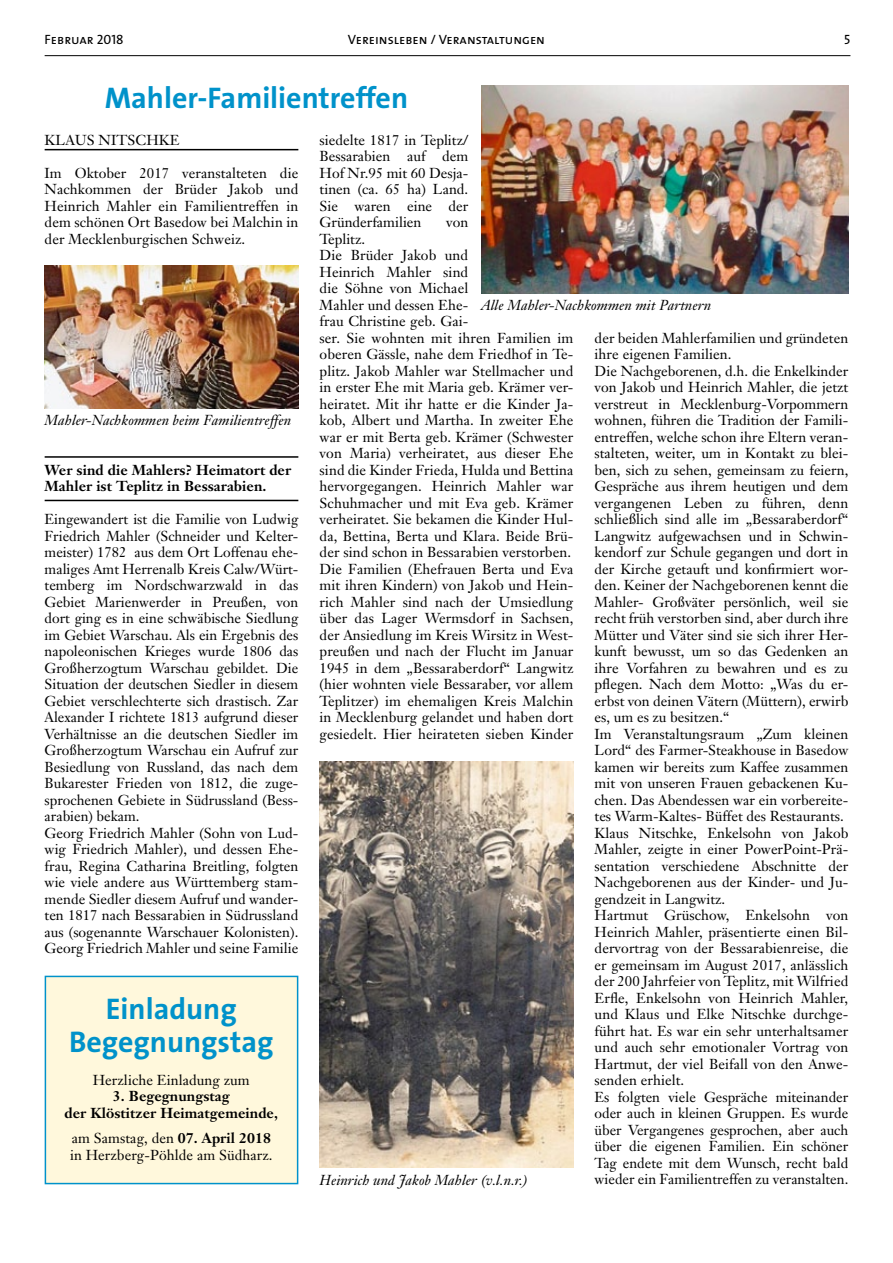
<style>
.page{position:relative;width:893px;height:1263px;background:#fff}
.page>*{position:absolute;margin:0;border:0;box-sizing:border-box;transform-origin:0 0}
.t1{font:700 30px/33px "The Sans B7";color:#0092ca;text-align:center}
.t2{font:14.25px/16.5px "Janson Text";color:#000}
.t3{font:700 14.25px/16.5px "Janson Text";letter-spacing:.005em;color:#000}
.t4{font:italic 14.25px "Janson Text";letter-spacing:.005em;color:#000}
.t5{font:13.5px "The Sans Caps";color:#000}
.s1{font-weight:700}
</style>
<div class="page">
<hr style="left:45px;top:55px;width:805px;height:1px;background:#000">
<hr style="left:45px;top:149px;width:253px;height:1px;background:#000">
<hr style="left:45px;top:456px;width:253px;height:2px;background:#000">
<hr style="left:45px;top:500px;width:253px;height:1px;background:#000">
<img style="left:320px;top:761px;width:253px;height:407px">
<img style="left:45px;top:266px;width:253px;height:142px">
<img style="left:481px;top:85px;width:367px;height:208px">
<div style="left:45px;top:976px;width:253px;height:208px;background:#fff8dc;border:2px solid #0092ca"></div>
<p class="t5" style="left:45px;top:28px;width:80px">Februar 2018</p>
<p class="t5" style="left:348px;top:28px;width:199px">Vereinsleben / Veranstaltungen</p>
<p class="t5" style="left:844px;top:28px;width:8px">5</p>
<h1 class="t1" style="left:105px;top:82px;width:305px">Mahler-Familientreffen</h1>
<p class="t2" style="left:45px;top:131px;width:22px">Klaus</p>
<p class="t2" style="left:99px;top:131px;width:30px">Nitschke</p>
<p class="t2" style="left:45px;top:164px;width:255px;text-align:justify">Im Oktober 2017 veranstalteten die Nachkommen der Brüder Jakob und Heinrich Mahler ein Familientreffen in dem schönen Ort Basedow bei Malchin in der Mecklenburgischen Schweiz.</p>
<p class="t4" style="left:45px;top:411px;width:248px">Mahler-Nachkommen beim Familientreffen</p>
<p class="t3" style="left:45px;top:461px;width:248px">Wer sind die Mahlers? Heimatort der<br>Mahler ist Teplitz in Bessarabien.</p>
<p class="t2" style="left:45px;top:511px;width:255px">Eingewandert ist die Familie von Ludwig Friedrich Mahler (Schneider und Kelter&shy;meister) 1782 aus dem Ort Loffenau ehe&shy;maliges Amt Herrenalb Kreis Calw/Würt&shy;temberg im Nordschwarzwald in das Gebiet Marienwerder in Preußen, von dort ging es in eine schwäbische Siedlung im Gebiet Warschau. Als ein Ergebnis des napoleonischen Krieges wurde 1806 das Großherzogtum Warschau gebildet. Die Situation der deutschen Siedler in diesem Gebiet verschlechterte sich drastisch. Zar Alexander I richtete 1813 aufgrund dieser Verhältnisse an die deutschen Siedler im Großherzogtum Warschau ein Aufruf zur Besiedlung von Russland, das nach dem Bukarester Frieden von 1812, die zuge&shy;sprochenen Gebiete in Südrussland (Bess&shy;arabien) bekam.<br>Georg Friedrich Mahler (Sohn von Lud&shy;wig Friedrich Mahler), und dessen Ehe&shy;frau, Regina Catharina Breitling, folgten wie viele andere aus Württemberg stam&shy;mende Siedler diesem Aufruf und wander&shy;ten 1817 nach Bessarabien in Südrussland aus (sogenannte Warschauer Kolonisten).<br>Georg Friedrich Mahler und seine Familie</p>
<h1 class="t1" style="left:69px;top:993px;width:206px">Einladung<br>Begegnungstag</h1>
<p class="t2" style="left:93px;top:1071px;width:158px">Herzliche Einladung zum</p>
<p class="t3" style="left:65px;top:1088px;width:215px;text-align:center">3. Begegnungstag<br>der Klöstitzer Heimatgemeinde,</p>
<p class="t2" style="left:70px;top:1130px;width:204px">am Samstag, den <span class="s1">07. April 2018 </span>in Herzberg-Pöhlde am Südharz.</p>
<p class="t2" style="left:320px;top:131px;width:150px;text-align:justify">siedelte 1817 in Teplitz/ Bessarabien auf dem Hof Nr.95 mit 60 Desja&shy;tinen (ca. 65 ha) Land.<br>Sie waren eine der Gründerfamilien</p>
<p class="t2" style="left:446px;top:214px;width:24px">von</p>
<p class="t2" style="left:320px;top:230px;width:255px">Teplitz.<br>Die Brüder Jakob und<br>Heinrich Mahler sind<br>die Söhne von Michael<br>Mahler und dessen Ehe-<br>frau Christine geb. Gai-<br>ser. Sie wohnten mit ihren Familien im oberen Gässle, nahe dem Friedhof in Te&shy;plitz. Jakob Mahler war Stellmacher und in erster Ehe mit Maria geb. Krämer ver&shy;heiratet. Mit ihr hatte er die Kinder Ja&shy;kob, Albert und Martha. In zweiter Ehe war er mit Berta geb. Krämer (Schwester von Maria) verheiratet, aus dieser Ehe sind die Kinder Frieda, Hulda und Bettina hervorgegangen. Heinrich Mahler war Schuhmacher und mit Eva geb. Krämer verheiratet. Sie bekamen die Kinder Hul&shy;da, Bettina, Berta und Klara. Beide Brü&shy;der sind schon in Bessarabien verstorben.<br>Die Familien (Ehefrauen Berta und Eva mit ihren Kindern) von Jakob und Hein&shy;rich Mahler sind nach der Umsiedlung über das Lager Wermsdorf in Sachsen, der Ansiedlung im Kreis Wirsitz in West&shy;preußen und nach der Flucht im Januar 1945 in dem „Bessaraberdorf“ Langwitz (hier wohnten viele Bessaraber, vor allem Teplitzer) im ehemaligen Kreis Malchin in Mecklenburg gelandet und haben dort gesiedelt. Hier heirateten sieben Kinder</p>
<p class="t4" style="left:481px;top:296px;width:232px">Alle Mahler-Nachkommen mit Partnern</p>
<p class="t2" style="left:595px;top:329px;width:255px">der beiden Mahlerfamilien und gründeten ihre eigenen Familien.<br>Die Nachgeborenen, d.h. die Enkelkinder von Jakob und Heinrich Mahler, die jetzt verstreut in Mecklenburg-Vorpommern wohnen, führen die Tradition der Famili&shy;entreffen, welche schon ihre Eltern veran&shy;stalteten, weiter, um in Kontakt zu blei&shy;ben, sich zu sehen, gemeinsam zu feiern, Gespräche aus ihrem heutigen und dem vergangenen Leben zu führen, denn schließlich sind alle im „Bessaraberdorf“ Langwitz aufgewachsen und in Schwin&shy;kendorf zur Schule gegangen und dort in der Kirche getauft und konfirmiert wor&shy;den. Keiner der Nachgeborenen kennt die Mahler- Großväter persönlich, weil sie recht früh verstorben sind, aber durch ihre Mütter und Väter sind sie sich ihrer Her&shy;kunft bewusst, um so das Gedenken an ihre Vorfahren zu bewahren und es zu pflegen. Nach dem Motto: „Was du er&shy;erbst von deinen Vätern (Müttern), erwirb es, um es zu besitzen.“<br>Im Veranstaltungsraum „Zum kleinen Lord“ des Farmer-Steakhouse in Basedow kamen wir bereits zum Kaffee zusammen mit von unseren Frauen gebackenen Ku&shy;chen. Das Abendessen war ein vorbereite&shy;tes Warm-Kaltes- Büffet des Restaurants.<br>Klaus Nitschke, Enkelsohn von Jakob Mahler, zeigte in einer PowerPoint-Prä&shy;sentation verschiedene Abschnitte der Nachgeborenen aus der Kinder- und Ju&shy;gendzeit in Langwitz.<br>Hartmut Grüschow, Enkelsohn von Heinrich Mahler, präsentierte einen Bil&shy;dervortrag von der Bessarabienreise, die er gemeinsam im August 2017, anlässlich der 200 Jahrfeier von Teplitz, mit Wilfried Erfle, Enkelsohn von Heinrich Mahler, und Klaus und Elke Nitschke durchge&shy;führt hat. Es war ein sehr unterhaltsamer und auch sehr emotionaler Vortrag von Hartmut, der viel Beifall von den Anwe&shy;senden erhielt.<br>Es folgten viele Gespräche miteinander oder auch in kleinen Gruppen. Es wurde über Vergangenes gesprochen, aber auch über die eigenen Familien. Ein schöner Tag endete mit dem Wunsch, recht bald wieder ein Familientreffen zu veranstalten.</p>
<p class="t4" style="left:320px;top:1171px;width:210px">Heinrich und Jakob Mahler (v.l.n.r.)</p>
</div>
